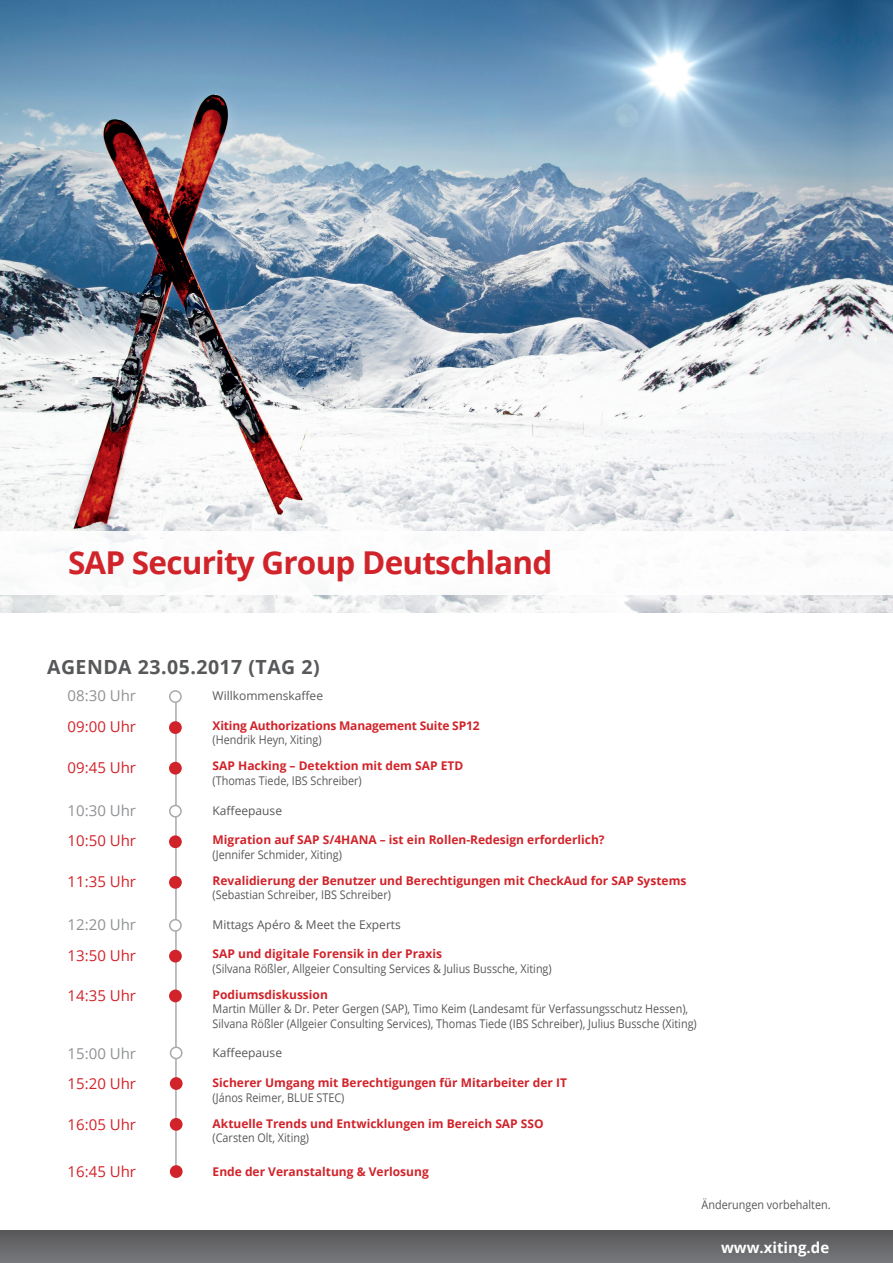
<style>
.page{position:relative;width:893px;height:1263px;background:#fff}
.page>*{position:absolute;margin:0;border:0;box-sizing:border-box;transform-origin:0 0}
.t1{font:700 31.5px "Open Sans";letter-spacing:-.025em;color:#d1232a}
.t2{font:700 19.5px "Open Sans";letter-spacing:.025em;color:#57585a}
.t3{font:15px "Open Sans";color:#d1232a}
.t4{font:15px "Open Sans";color:#8f9194}
.t5{font:700 15px "Open Sans";color:#fff}
.Absatzformat_1{font:12px/14.4px "Open Sans";color:#57585a;scale:.9 1}
.Absatzformat_1-2{font:700 12px "Open Sans";color:#d1232a}
.Absatzformat_1-3{font:12px "Open Sans";color:#57585a}
</style>
<div class="page">
<img style="left:0;top:0;width:893px;height:613px">
<div style="left:0;top:531px;width:893px;height:63px;background:#fff"></div>
<div style="left:0;top:1231px;width:893px;height:32px;background:linear-gradient(to bottom,#59585b,#76777a)"></div>
<hr style="left:175px;top:696px;width:2px;height:478px;background:#a8a9ad">
<div style="left:170px;top:1165px;width:13px;height:13px;background:#d1232a;border-radius:50%"></div>
<div style="left:170px;top:1077px;width:13px;height:13px;background:#d1232a;border-radius:50%"></div>
<div style="left:171px;top:1047px;width:11px;height:11px;background:#fff;border-radius:50%"></div>
<div style="left:170px;top:1046px;width:13px;height:13px;border:2px solid #a8a9ad;border-radius:50%"></div>
<div style="left:170px;top:1118px;width:13px;height:13px;background:#d1232a;border-radius:50%"></div>
<div style="left:169px;top:989px;width:13px;height:13px;background:#d1232a;border-radius:50%"></div>
<div style="left:170px;top:691px;width:11px;height:11px;background:#fff;border-radius:50%"></div>
<div style="left:169px;top:690px;width:13px;height:13px;border:2px solid #a8a9ad;border-radius:50%"></div>
<div style="left:169px;top:835px;width:13px;height:13px;background:#d1232a;border-radius:50%"></div>
<div style="left:169px;top:876px;width:13px;height:13px;background:#d1232a;border-radius:50%"></div>
<div style="left:170px;top:920px;width:11px;height:11px;background:#fff;border-radius:50%"></div>
<div style="left:169px;top:919px;width:13px;height:13px;border:2px solid #a8a9ad;border-radius:50%"></div>
<div style="left:169px;top:950px;width:13px;height:12px;background:#d1232a;border-radius:50%"></div>
<div style="left:169px;top:721px;width:13px;height:13px;background:#d1232a;border-radius:50%"></div>
<div style="left:170px;top:805px;width:11px;height:12px;background:#fff;border-radius:50%"></div>
<div style="left:169px;top:805px;width:13px;height:12px;border:2px solid #a8a9ad;border-radius:50%"></div>
<div style="left:169px;top:762px;width:13px;height:12px;background:#d1232a;border-radius:50%"></div>
<p class="t1" style="left:68px;top:540px;width:486px">SAP Security Group Deutschland</p>
<p class="t2" style="left:47px;top:653px;width:274px">AGENDA 23.05.2017 (TAG 2)</p>
<p class="t4" style="left:68px;top:686px;width:70px">08:30 Uhr</p>
<p class="Absatzformat_1-3" style="left:213px;top:688px;width:112px">Willkommenskaffee</p>
<p class="t3" style="left:68px;top:716px;width:70px">09:00 Uhr</p>
<p class="Absatzformat_1-2" style="left:213px;top:717px;width:268px">Xiting Authorizations Management Suite SP12</p>
<p class="Absatzformat_1" style="left:213px;top:732px;width:123px">(Hendrik Heyn, Xiting)</p>
<p class="t3" style="left:68px;top:757px;width:70px">09:45 Uhr</p>
<p class="Absatzformat_1-2" style="left:213px;top:758px;width:252px">SAP Hacking – Detektion mit dem SAP ETD</p>
<p class="Absatzformat_1" style="left:213px;top:773px;width:167px">(Thomas Tiede, IBS Schreiber)</p>
<p class="t4" style="left:68px;top:800px;width:70px">10:30 Uhr</p>
<p class="Absatzformat_1-3" style="left:213px;top:802px;width:71px">Kaffeepause</p>
<p class="t3" style="left:68px;top:831px;width:70px">10:50 Uhr</p>
<p class="Absatzformat_1-2" style="left:213px;top:831px;width:393px">Migration auf SAP S/4HANA – ist ein Rollen-Redesign erforderlich?</p>
<p class="Absatzformat_1" style="left:213px;top:847px;width:145px">(Jennifer Schmider, Xiting)</p>
<p class="t3" style="left:68px;top:871px;width:70px">11:35 Uhr</p>
<p class="Absatzformat_1-2" style="left:213px;top:872px;width:475px">Revalidierung der Benutzer und Berechtigungen mit CheckAud for SAP Systems</p>
<p class="Absatzformat_1" style="left:213px;top:887px;width:200px">(Sebastian Schreiber, IBS Schreiber)</p>
<p class="t4" style="left:68px;top:914px;width:70px">12:20 Uhr</p>
<p class="Absatzformat_1-3" style="left:213px;top:916px;width:190px">Mittags Apéro &amp; Meet the Experts</p>
<p class="t3" style="left:68px;top:945px;width:70px">13:50 Uhr</p>
<p class="Absatzformat_1-2" style="left:213px;top:945px;width:231px">SAP und digitale Forensik in der Praxis</p>
<p class="Absatzformat_1" style="left:213px;top:961px;width:378px">(Silvana Rößler, Allgeier Consulting Services &amp; Julius Bussche, Xiting)</p>
<p class="t3" style="left:68px;top:985px;width:70px">14:35 Uhr</p>
<p class="Absatzformat_1-2" style="left:213px;top:986px;width:117px">Podiumsdiskussion</p>
<p class="Absatzformat_1" style="left:213px;top:1001px;width:539px">Martin Müller &amp; Dr. Peter Gergen (SAP), Timo Keim (Landesamt für Verfassungsschutz Hessen),<br>Silvana Rößler (Allgeier Consulting Services), Thomas Tiede (IBS Schreiber), Julius Bussche (Xiting)</p>
<p class="t4" style="left:68px;top:1043px;width:70px">15:00 Uhr</p>
<p class="Absatzformat_1-3" style="left:213px;top:1045px;width:71px">Kaffeepause</p>
<p class="t3" style="left:68px;top:1074px;width:70px">15:20 Uhr</p>
<p class="Absatzformat_1-2" style="left:213px;top:1074px;width:356px">Sicherer Umgang mit Berechtigungen für Mitarbeiter der IT</p>
<p class="Absatzformat_1" style="left:213px;top:1090px;width:148px">(János Reimer, BLUE STEC)</p>
<p class="t3" style="left:68px;top:1114px;width:70px">16:05 Uhr</p>
<p class="Absatzformat_1-2" style="left:213px;top:1115px;width:333px">Aktuelle Trends und Entwicklungen im Bereich SAP SSO</p>
<p class="Absatzformat_1" style="left:213px;top:1130px;width:109px">(Carsten Olt, Xiting)</p>
<p class="t3" style="left:68px;top:1161px;width:70px">16:45 Uhr</p>
<p class="Absatzformat_1-2" style="left:213px;top:1163px;width:218px">Ende der Veranstaltung &amp; Verlosung</p>
<p class="Absatzformat_1" style="left:702px;top:1197px;width:145px">Änderungen vorbehalten.</p>
<p class="t5" style="left:721px;top:1237px;width:110px">www.xiting.de</p>
</div>
